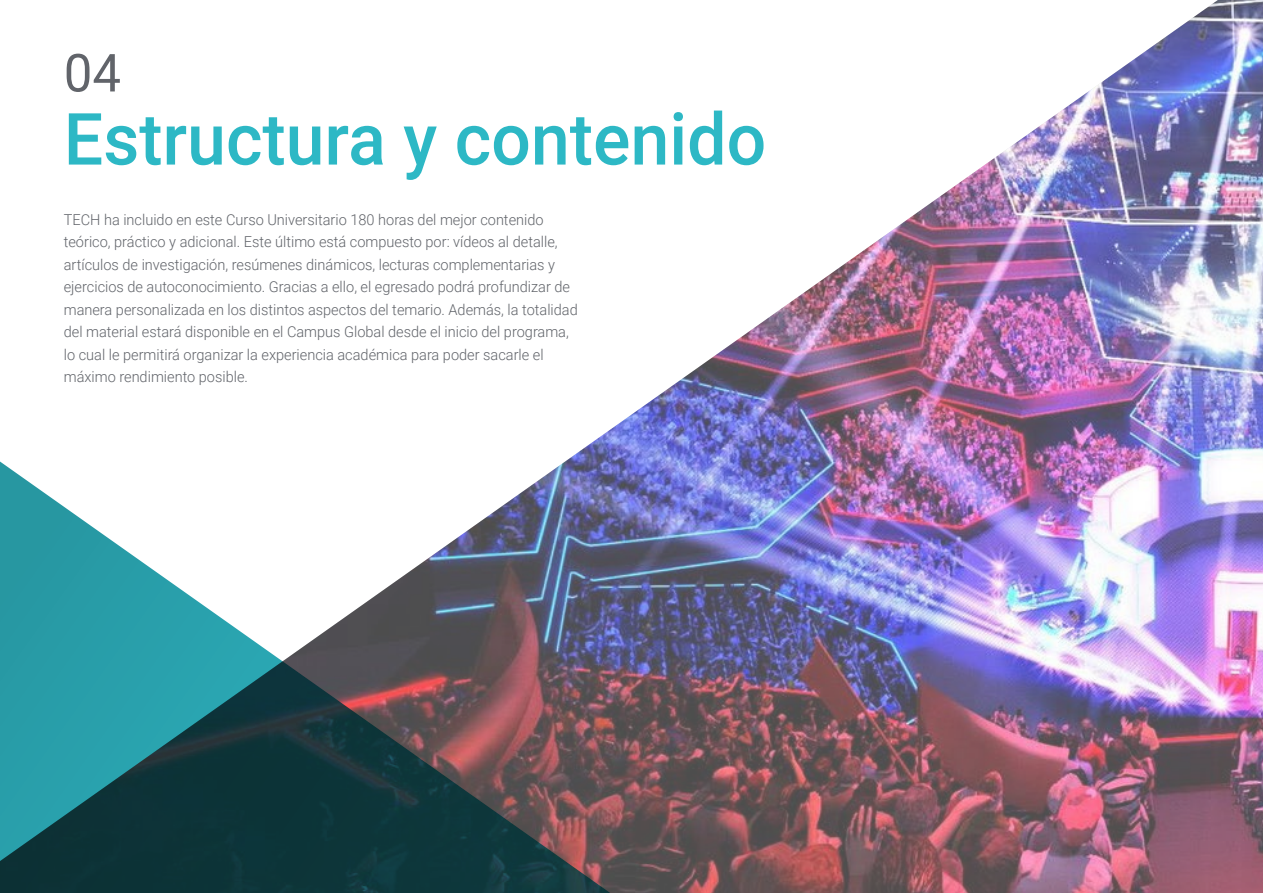
<style>
.page{position:relative;width:1263px;height:893px;background:#fff}
.page>*{position:absolute;margin:0;border:0;box-sizing:border-box;transform-origin:0 0}
.t1{font:500 72px "Roboto";color:#2db8c5}
.t2{font:52.5px "Roboto";color:#61646a}
.t3{font:300 15px/22.5px "Roboto";color:#61646a}
</style>
<div class="page">
<img style="left:587px;top:0;width:676px;height:893px">
<svg style="left:0;top:446px;width:640px;height:447px"></svg>
<h2 class="t2" style="left:64px;top:36px;width:59px">04</h2>
<h1 class="t1" style="left:64px;top:89px;width:704px">Estructura y contenido</h1>
<p class="t3" style="left:64px;top:208px;width:515px">TECH ha incluido en este Curso Universitario 180 horas del mejor contenido teórico, práctico y adicional. Este último está compuesto por: vídeos al detalle, artículos de investigación, resúmenes dinámicos, lecturas complementarias y ejercicios de autoconocimiento. Gracias a ello, el egresado podrá profundizar de manera personalizada en los distintos aspectos del temario. Además, la totalidad del material estará disponible en el Campus Global desde el inicio del programa, lo cual le permitirá organizar la experiencia académica para poder sacarle el máximo rendimiento posible.</p>
</div>
